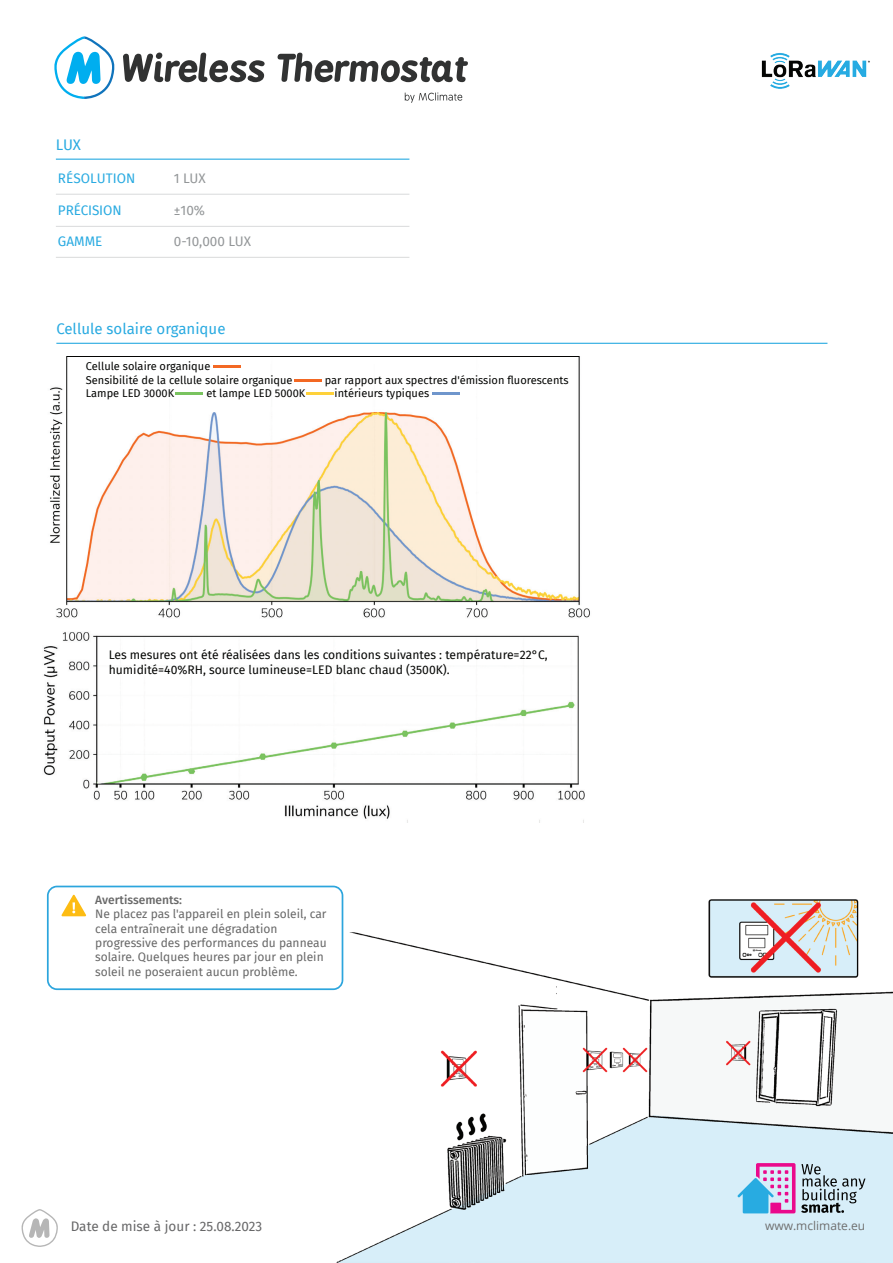
<style>
.page{position:relative;width:893px;height:1263px;background:#fff}
.page>*{position:absolute;margin:0;border:0;box-sizing:border-box;transform-origin:0 0}
.t1{font:15px "Fira Sans";color:#29aae1}
.t2{font:13.5px "Fira Sans";color:#676768}
.t3{font:13.5px "Fira Sans";color:#29aae1}
.t4{font:13.5px "Fira Sans";color:#939698}
.t5{font:12.15px/14.5px "Fira Sans";color:#040503}
.t6{font:12px/14.4px "Fira Sans";color:#686868}
.t7{font:12px "Open Sans";color:#6e6e6e}
.t8{font:500 12px "Fira Sans";color:#686868}
.t9{font:11.1px/13.2px "Fira Sans";color:#040503}
</style>
<div class="page">
<img style="left:315px;top:885px;width:578px;height:378px">
<hr style="left:56px;top:194px;width:353px;height:1px;background:#939698">
<hr style="left:56px;top:159px;width:353px;height:1px;background:#29aae1">
<hr style="left:56px;top:226px;width:353px;height:1px;background:#939698">
<hr style="left:56px;top:257px;width:353px;height:1px;background:#939698">
<svg style="left:22px;top:1209px;width:36px;height:38px"></svg>
<img style="left:761px;top:53px;width:109px;height:36px">
<svg style="left:801px;top:1164px;width:64px;height:49px;background:#aabcc5"></svg>
<svg style="left:737px;top:1163px;width:58px;height:50px;background:#aba9da"></svg>
<svg style="left:54px;top:36px;width:61px;height:63px"></svg>
<svg style="left:123px;top:53px;width:142px;height:29px"></svg>
<svg style="left:278px;top:53px;width:190px;height:29px"></svg>
<svg style="left:405px;top:93px;width:57px;height:10px"></svg>
<hr style="left:56px;top:343px;width:771px;height:1px;background:#29aae1">
<img style="left:43px;top:632px;width:542px;height:191px">
<img style="left:49px;top:356px;width:541px;height:262px">
<hr style="left:213px;top:365px;width:28px;height:3px;background:#f36823">
<hr style="left:295px;top:379px;width:27px;height:3px;background:#f36823">
<hr style="left:176px;top:392px;width:27px;height:3px;background:#79c35f">
<hr style="left:306px;top:392px;width:27px;height:3px;background:#fed13a">
<hr style="left:432px;top:392px;width:27px;height:3px;background:#6f96cc">
<hr style="left:68px;top:356px;width:511px;height:1px;background:#040503">
<svg style="left:47px;top:886px;width:296px;height:104px"></svg>
<p class="t1" style="left:56px;top:133px;width:27px">LUX</p>
<p class="t3" style="left:58px;top:168px;width:79px">RÉSOLUTION</p>
<p class="t4" style="left:174px;top:168px;width:34px">1 LUX</p>
<p class="t3" style="left:58px;top:200px;width:65px">PRÉCISION</p>
<p class="t4" style="left:174px;top:200px;width:33px">±10%</p>
<p class="t3" style="left:58px;top:231px;width:46px">GAMME</p>
<p class="t4" style="left:174px;top:231px;width:79px">0-10,000 LUX</p>
<p class="t1" style="left:56px;top:317px;width:171px">Cellule solaire organique</p>
<p class="t9" style="left:86px;top:360px;width:208px">Cellule solaire organique<br>Sensibilité de la cellule solaire organique</p>
<p class="t9" style="left:325px;top:373px;width:245px">par rapport aux spectres d'émission fluorescents</p>
<p class="t9" style="left:86px;top:386px;width:90px">Lampe LED 3000K</p>
<p class="t9" style="left:206px;top:386px;width:101px">et lampe LED 5000K</p>
<p class="t9" style="left:335px;top:386px;width:96px">intérieurs typiques</p>
<p class="t5" style="left:109px;top:648px;width:440px">Les mesures ont été réalisées dans les conditions suivantes : température=22°C, humidité=40%RH, source lumineuse=LED blanc chaud (3500K).</p>
<p class="t8" style="left:95px;top:890px;width:88px">Avertissements:</p>
<p class="t6" style="left:95px;top:906px;width:233px">Ne placez pas l'appareil en plein soleil, car cela entraînerait une dégradation progressive des performances du panneau solaire. Quelques heures par jour en plein soleil ne poseraient aucun problème.</p>
<p class="t2" style="left:71px;top:1216px;width:193px">Date de mise à jour : 25.08.2023</p>
<p class="t7" style="left:765px;top:1218px;width:102px">www.mclimate.eu</p>
</div>
